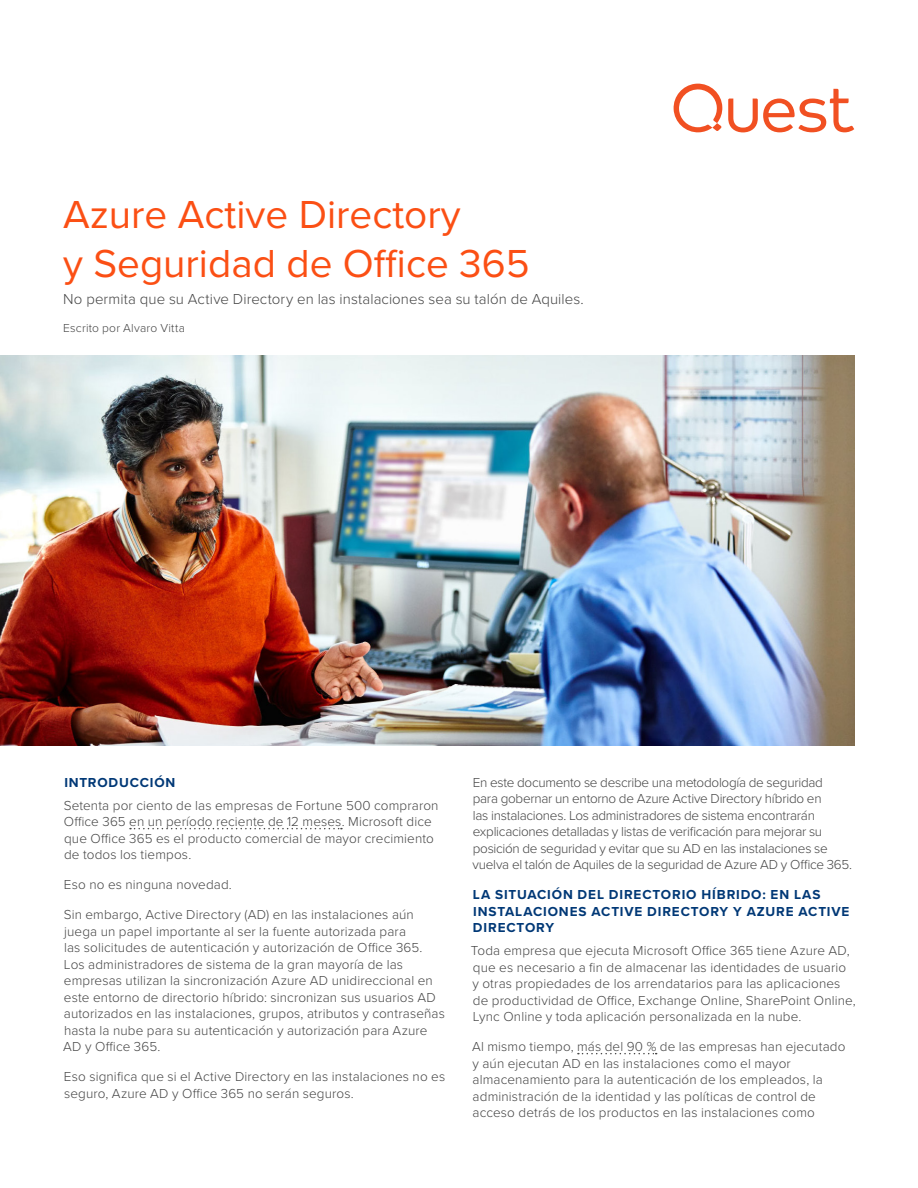
<style>
.page{position:relative;width:918px;height:1188px;background:#fff}
.page>*{position:absolute;margin:0;border:0;box-sizing:border-box;transform-origin:0 0}
.Dell_WP_title{font:40.5px/48.6px "Proxima Nova";color:#fb4f14}
._04_Subhead{font:300 15px "Proxima Nova";letter-spacing:.005em;color:#444}
.t1{font:300 13.5px/16.5px "Proxima Nova";letter-spacing:.01em;color:#444}
.t2{font:300 13.5px/16.5px "Proxima Nova";letter-spacing:-.02em;color:#444}
._05_Section_Heading{font:700 13.5px/16.5px "Proxima Nova";letter-spacing:.065em;color:#003876}
._04_Subhead-2{font:300 12px "Proxima Nova";letter-spacing:.02em;color:#444}
</style>
<div class="page">
<svg style="left:673px;top:83px;width:181px;height:50px"></svg>
<img style="left:0;top:356px;width:854px;height:390px">
<svg style="left:130px;top:828px;width:212px;height:1px"></svg>
<svg style="left:578px;top:1053px;width:79px;height:1px"></svg>
<p class="Dell_WP_title" style="left:63px;top:189px;width:468px">Azure Active Directory<br>y Seguridad de Office 365</p>
<p class="_04_Subhead" style="left:63px;top:287px;width:522px">No permita que su Active Directory en las instalaciones sea su talón de Aquiles.</p>
<p class="_04_Subhead-2" style="left:63px;top:319px;width:123px">Escrito por Alvaro Vitta</p>
<p class="_05_Section_Heading" style="left:64px;top:774px;width:113px">INTRODUCCIÓN</p>
<p class="t1" style="left:64px;top:797px;width:376px">Setenta por ciento de las empresas de Fortune 500 compraron Office 365 en un período reciente de 12 meses. Microsoft dice que Office 365 es el producto comercial de mayor crecimiento de todos los tiempos.</p>
<p class="t1" style="left:64px;top:876px;width:169px">Eso no es ninguna novedad.</p>
<p class="t1" style="left:63px;top:906px;width:383px">Sin embargo, Active Directory (AD) en las instalaciones aún juega un papel importante al ser la fuente autorizada para<br>las solicitudes de autenticación y autorización de Office 365.<br>Los administradores de sistema de la gran mayoría de las empresas utilizan la sincronización Azure AD unidireccional en este entorno de directorio híbrido: sincronizan sus usuarios AD autorizados en las instalaciones, grupos, atributos y contraseñas hasta la nube para su autenticación y autorización para Azure AD y Office 365.</p>
<p class="t1" style="left:64px;top:1068px;width:383px">Eso significa que si el Active Directory en las instalaciones no es seguro, Azure AD y Office 365 no serán seguros.</p>
<p class="t2" style="left:472px;top:773px;width:381px">En este documento se describe una metodología de seguridad<br>para gobernar un entorno de Azure Active Directory híbrido en<br>las instalaciones. Los administradores de sistema encontrarán explicaciones detalladas y listas de verificación para mejorar su posición de seguridad y evitar que su AD en las instalaciones se vuelva el talón de Aquiles de la seguridad de Azure AD y Office 365.</p>
<p class="_05_Section_Heading" style="left:473px;top:886px;width:378px">LA SITUACIÓN DEL DIRECTORIO HÍBRIDO: EN LAS<br>INSTALACIONES ACTIVE DIRECTORY Y AZURE ACTIVE<br>DIRECTORY</p>
<p class="t1" style="left:471px;top:942px;width:387px">Toda empresa que ejecuta Microsoft Office 365 tiene Azure AD, que es necesario a fin de almacenar las identidades de usuario<br>y otras propiedades de los arrendatarios para las aplicaciones de productividad de Office, Exchange Online, SharePoint Online, Lync Online y toda aplicación personalizada en la nube.</p>
<p class="t1" style="left:472px;top:1038px;width:375px">Al mismo tiempo, más del 90 % de las empresas han ejecutado y aún ejecutan AD en las instalaciones como el mayor almacenamiento para la autenticación de los empleados, la administración de la identidad y las políticas de control de acceso detrás de los productos en las instalaciones como</p>
</div>
